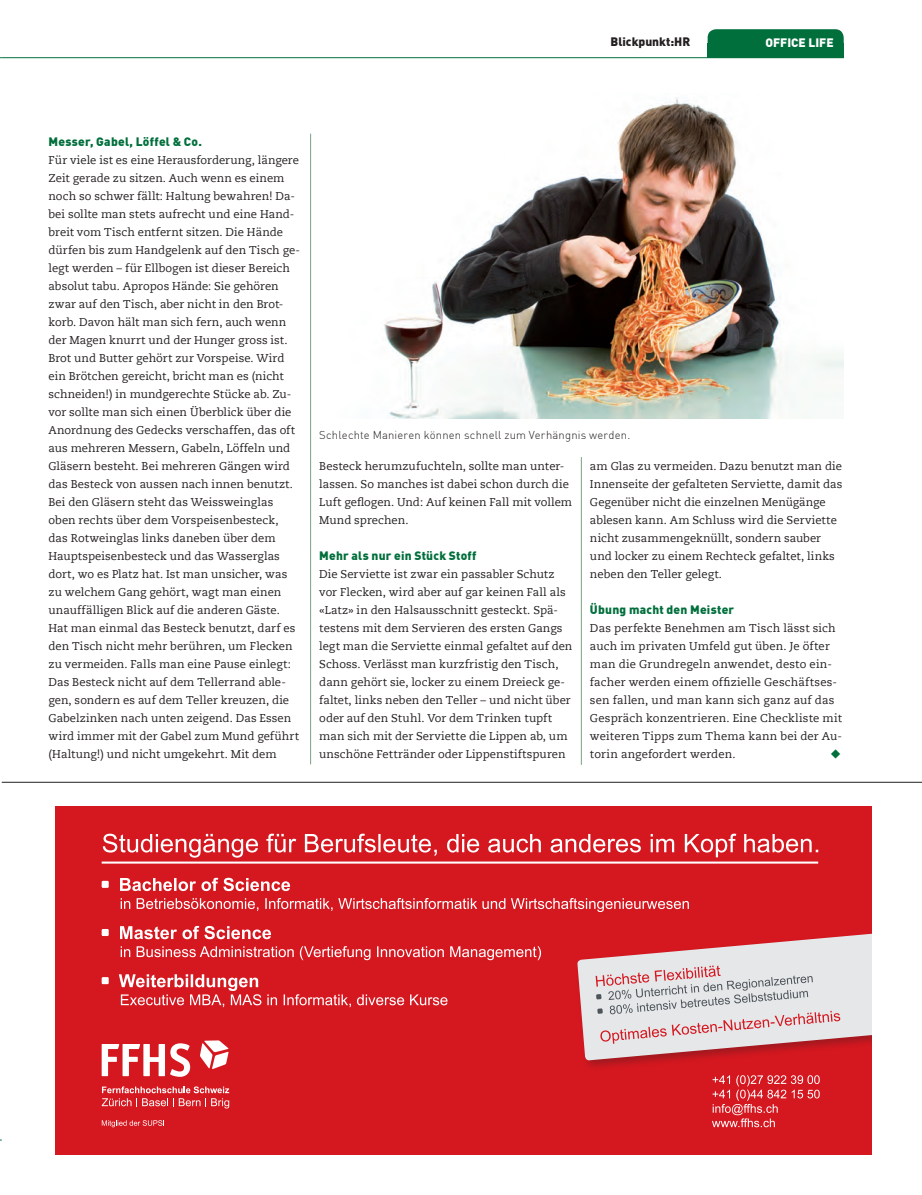
<style>
.page{position:relative;width:922px;height:1195px;background:#fff}
.page>*{position:absolute;margin:0;border:0;box-sizing:border-box;transform-origin:0 0}
.Zwischentitel_im_Tex{font:900 12px "DIN";letter-spacing:.02em;color:#006f3c}
.t1{font:900 12px "DIN";color:#231f20}
.t2{font:900 12px "DIN";color:#fff}
.Grundtext{font:11.25px/18px "Caecilia LT";letter-spacing:.005em;color:#231f20}
.Bildunterschrift{font:300 11.25px "DIN";letter-spacing:.015em;color:#231f20}
</style>
<div class="page">
<hr style="left:310px;top:134px;width:1px;height:630px;background:#7ba385">
<hr style="left:581px;top:457px;width:1px;height:307px;background:#7ba385">
<div style="left:708px;top:43px;width:136px;height:15px;background:#006f3c"></div>
<div style="left:708px;top:29px;width:136px;height:27px;background:#006f3c;border-radius:9px"></div>
<hr style="left:2px;top:57px;width:842px;height:1px;background:#006f3c">
<hr style="left:2px;top:781px;width:920px;height:1px;background:#231f20">
<div style="left:55px;top:805px;width:816px;height:349px;background:#d5171f"></div>
<hr style="left:102px;top:861px;width:716px;height:2px;background:#fff">
<svg style="left:102px;top:1043px;width:88px;height:33px"></svg>
<svg style="left:200px;top:1040px;width:29px;height:28px"></svg>
<svg style="left:102px;top:1086px;width:127px;height:22px"></svg>
<svg style="left:102px;top:1120px;width:62px;height:6px"></svg>
<svg style="left:712px;top:1075px;width:108px;height:51px"></svg>
<div style="left:574px;top:925px;width:297px;height:145px;background:#231f20;opacity:.3"></div>
<svg style="left:119px;top:974px;width:328px;height:33px"></svg>
<svg style="left:121px;top:946px;width:420px;height:13px"></svg>
<svg style="left:120px;top:925px;width:151px;height:14px"></svg>
<svg style="left:121px;top:898px;width:568px;height:13px"></svg>
<svg style="left:120px;top:877px;width:170px;height:13px"></svg>
<svg style="left:103px;top:833px;width:715px;height:24px"></svg>
<div style="left:102px;top:880px;width:7px;height:7px;background:#fff"></div>
<div style="left:102px;top:928px;width:7px;height:7px;background:#fff"></div>
<svg style="left:102px;top:976px;width:7px;height:7px"></svg>
<svg style="left:577px;top:928px;width:294px;height:132px"></svg>
<img style="left:384px;top:98px;width:460px;height:320px">
<p class="t1" style="left:611px;top:34px;width:81px">Blickpunkt:HR</p>
<p class="t2" style="left:765px;top:34px;width:70px">OFFICE LIFE</p>
<p class="Zwischentitel_im_Tex" style="left:49px;top:133px;width:155px">Messer, Gabel, Löffel &amp; Co.</p>
<p class="Grundtext" style="left:49px;top:151px;width:253px">Für viele ist es eine Herausforderung, längere Zeit gerade zu sitzen. Auch wenn es einem noch so schwer fällt: Haltung bewahren! Da&shy;bei sollte man stets aufrecht und eine Hand&shy;breit vom Tisch entfernt sitzen. Die Hände dürfen bis zum Handgelenk auf den Tisch ge&shy;legt werden – für Ellbogen ist dieser Bereich absolut tabu. Apropos Hände: Sie gehören zwar auf den Tisch, aber nicht in den Brot&shy;korb. Davon hält man sich fern, auch wenn der Magen knurrt und der Hunger gross ist.<br>Brot und Butter gehört zur Vorspeise. Wird ein Brötchen gereicht, bricht man es (nicht schneiden!) in mundgerechte Stücke ab. Zu&shy;vor sollte man sich einen Überblick über die Anordnung des Gedecks verschaffen, das oft aus mehreren Messern, Gabeln, Löffeln und Gläsern besteht. Bei mehreren Gängen wird das Besteck von aussen nach innen benutzt.<br>Bei den Gläsern steht das Weissweinglas oben rechts über dem Vorspeisenbesteck, das Rotweinglas links daneben über dem Hauptspeisenbesteck und das Wasserglas dort, wo es Platz hat. Ist man unsicher, was zu welchem Gang gehört, wagt man einen unauffälligen Blick auf die anderen Gäste.<br>Hat man einmal das Besteck benutzt, darf es den Tisch nicht mehr berühren, um Flecken zu vermeiden. Falls man eine Pause einlegt:<br>Das Besteck nicht auf dem Tellerrand able&shy;gen, sondern es auf dem Teller kreuzen, die Gabelzinken nach unten zeigend. Das Essen wird immer mit der Gabel zum Mund geführt (Haltung!) und nicht umgekehrt. Mit dem</p>
<p class="Bildunterschrift" style="left:319px;top:428px;width:313px">Schlechte Manieren können schnell zum Verhängnis werden.</p>
<p class="Grundtext" style="left:319px;top:457px;width:254px">Besteck herumzufuchteln, sollte man unter&shy;lassen. So manches ist dabei schon durch die Luft geflogen. Und: Auf keinen Fall mit vollem Mund sprechen.</p>
<p class="Zwischentitel_im_Tex" style="left:319px;top:547px;width:159px">Mehr als nur ein Stück Stoff</p>
<p class="Grundtext" style="left:319px;top:565px;width:255px">Die Serviette ist zwar ein passabler Schutz vor Flecken, wird aber auf gar keinen Fall als «Latz» in den Halsausschnitt gesteckt. Spä&shy;testens mit dem Servieren des ersten Gangs legt man die Serviette einmal gefaltet auf den Schoss. Verlässt man kurzfristig den Tisch, dann gehört sie, locker zu einem Dreieck ge&shy;faltet, links neben den Teller – und nicht über oder auf den Stuhl. Vor dem Trinken tupft man sich mit der Serviette die Lippen ab, um unschöne Fettränder oder Lippenstiftspuren</p>
<p class="Grundtext" style="left:590px;top:457px;width:254px">am Glas zu vermeiden. Dazu benutzt man die Innenseite der gefalteten Serviette, damit das Gegenüber nicht die einzelnen Menügänge ablesen kann. Am Schluss wird die Serviette nicht zusammengeknüllt, sondern sauber und locker zu einem Rechteck gefaltet, links neben den Teller gelegt.</p>
<p class="Zwischentitel_im_Tex" style="left:590px;top:601px;width:146px">Übung macht den Meister</p>
<p class="Grundtext" style="left:590px;top:619px;width:254px">Das perfekte Benehmen am Tisch lässt sich auch im privaten Umfeld gut üben. Je öfter man die Grundregeln anwendet, desto ein&shy;facher werden einem offizielle Geschäftses&shy;sen fallen, und man kann sich ganz auf das Gespräch konzentrieren. Eine Checkliste mit weiteren Tipps zum Thema kann bei der Au&shy;torin angefordert werden.</p>
</div>
